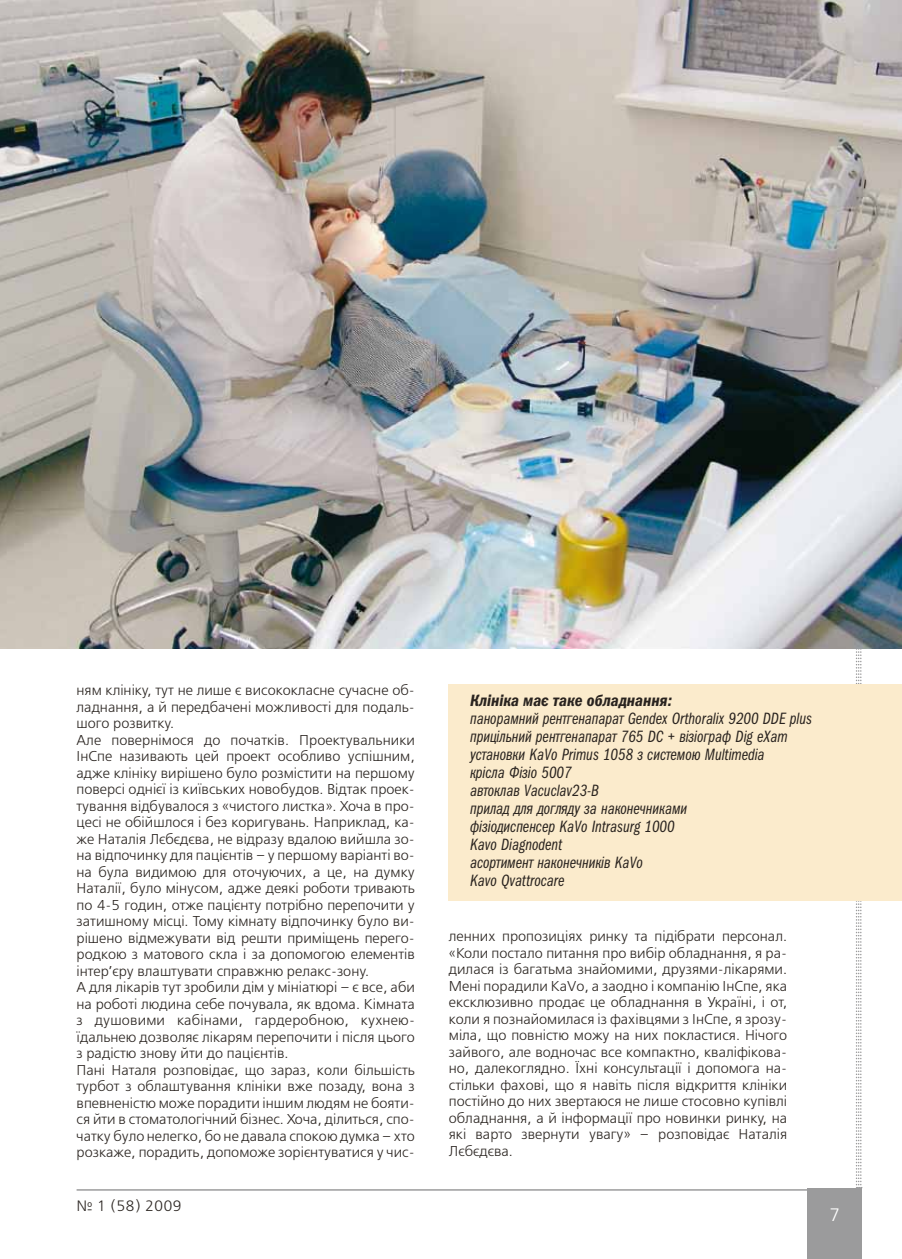
<style>
.page{position:relative;width:902px;height:1259px;background:#fff}
.page>*{position:absolute;margin:0;border:0;box-sizing:border-box;transform-origin:0 0}
.t1{font:300 18px "Free Set";color:#fff}
.t2{font:italic 16.5px/18px "Franklin Gothic Book Cmp ITC";color:#29231f}
.t3{font:italic 16.5px "Franklin Gothic Demi Cond ITC";color:#29231f}
.t4{font:300 15px "Free Set";color:#29231f}
.t5{font:300 14.25px/16.5px "Free Set";color:#29231f}
</style>
<div class="page">
<div style="left:807px;top:1189px;width:54px;height:70px;background:#9b9b9c"></div>
<hr style="left:77px;top:1189px;width:784px;height:1px;background:#9b9b9c">
<svg style="left:790px;top:648px;width:71px;height:540px"></svg>
<div style="left:449px;top:684px;width:452px;height:216px;background:#fbebcc"></div>
<img style="left:0;top:0;width:901px;height:648px">
<p class="t5" style="left:77px;top:682px;width:340px">ням клініку, тут не лише є висококласне сучасне об&shy;ладнання, а й передбачені можливості для подаль&shy;шого розвитку.<br>Але повернімося до початків. Проектувальники ІнСпе називають цей проект особливо успішним, адже клініку вирішено було розмістити на першому поверсі однієї із київських новобудов. Відтак проек&shy;тування відбувалося з «чистого листка». Хоча в про&shy;цесі не обійшлося і без коригувань. Наприклад, ка&shy;же Наталія Лєбєдєва, не відразу вдалою вийшла зо&shy;на відпочинку для пацієнтів – у першому варіанті во&shy;на була видимою для оточуючих, а це, на думку Наталії, було мінусом, адже деякі роботи тривають по 4-5 годин, отже пацієнту потрібно перепочити у затишному місці. Тому кімнату відпочинку було ви&shy;рішено відмежувати від решти приміщень перего&shy;родкою з матового скла і за допомогою елементів інтер’єру влаштувати справжню релакс-зону.<br>А для лікарів тут зробили дім у мініатюрі – є все, аби на роботі людина себе почувала, як вдома. Кімната з душовими кабінами, гардеробною, кухнею&shy;їдальнею дозволяє лікарям перепочити і після цього з радістю знову йти до пацієнтів.<br>Пані Наталя розповідає, що зараз, коли більшість турбот з облаштування клініки вже позаду, вона з впевненістю може порадити іншим людям не бояти&shy;ся йти в стоматологічний бізнес. Хоча, ділиться, спо&shy;чатку було нелегко, бо не давала спокою думка – хто розкаже, порадить, допоможе зорієнтуватися у чис-</p>
<p class="t3" style="left:470px;top:691px;width:203px">Клініка має таке обладнання:</p>
<p class="t2" style="left:470px;top:710px;width:343px">панорамний рентгенапарат Gendex Orthoralix 9200 DDE plus прицільний рентгенапарат 765 DC + візіограф Dig еXam установки KaVo Primus 1058 з системою Multimedia<br>крісла Фізіо 5007<br>автоклав Vacuclav23-B<br>прилад для догляду за наконечниками<br>фізіодиспенсер KaVo Intrasurg 1000<br>Kavo Diagnodent<br>асортимент наконечників KaVo<br>Kavo Qvattrocare</p>
<p class="t5" style="left:449px;top:928px;width:340px;text-align:justify">ленних пропозиціях ринку та підібрати персонал. «Коли постало питання про вибір обладнання, я ра&shy;дилася із багатьма знайомими, друзями-лікарями.<br>Мені порадили KaVo, а заодно і компанію ІнСпе, яка ексклюзивно продає це обладнання в Україні, і от, коли я познайомилася із фахівцями з ІнСпе, я зрозу&shy;міла, що повністю можу на них покластися. Нічого зайвого, але водночас все компактно, кваліфікова&shy;но, далекоглядно. Їхні консультації і допомога на&shy;стільки фахові, що я навіть після відкриття клініки постійно до них звертаюся не лише стосовно купівлі обладнання, а й інформації про новинки ринку, на які варто звернути увагу» – розповідає Наталія Лєбєдєва.</p>
<p class="t4" style="left:77px;top:1197px;width:107px">№ 1 (58) 2009</p>
<p class="t1" style="left:828px;top:1204px;width:13px">7</p>
</div>
